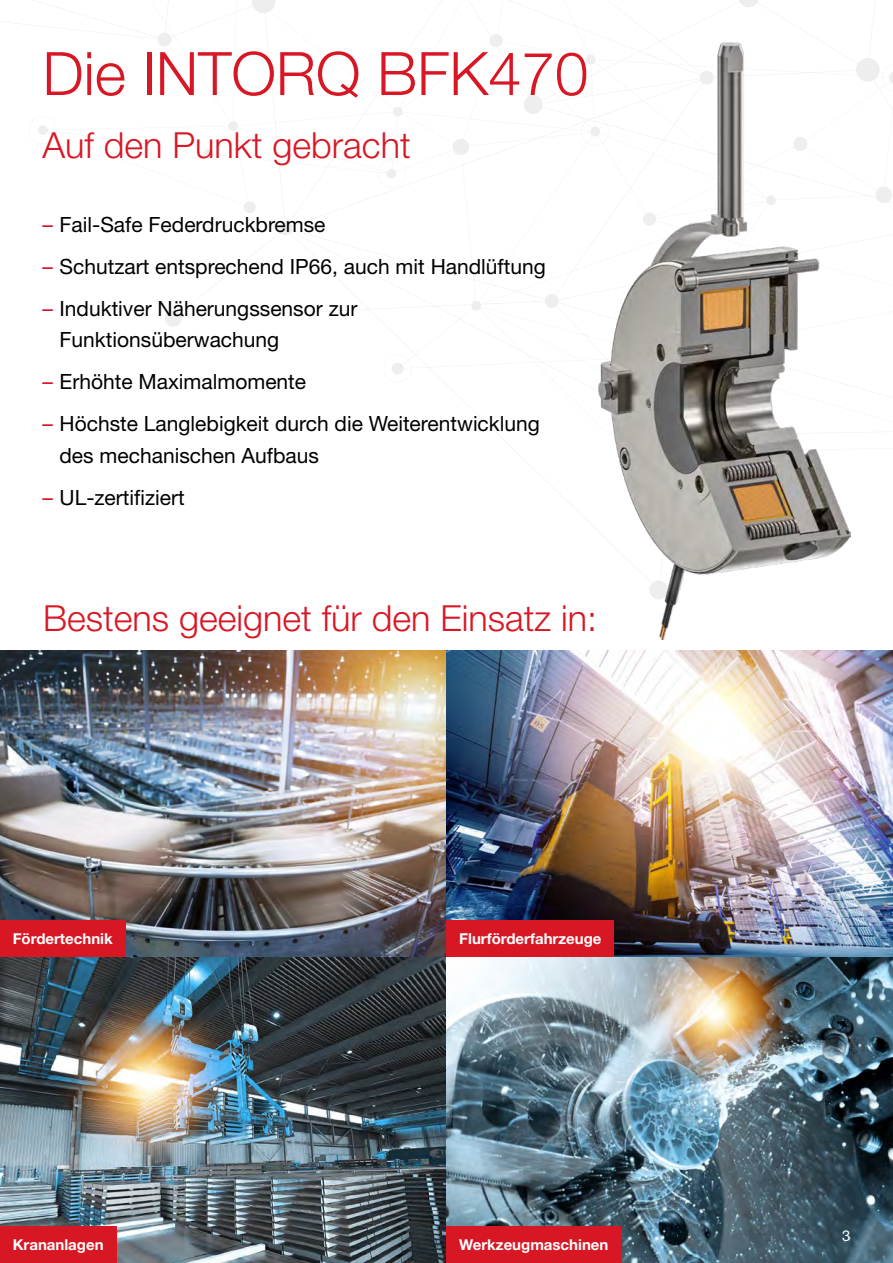
<style>
.page{position:relative;width:893px;height:1263px;background:#fff}
.page>*{position:absolute;margin:0;border:0;box-sizing:border-box;transform-origin:0 0}
.t1{font:300 60px "Helvetica Neue LT Pro";color:#d81724}
.t2{font:300 36px "Helvetica Neue LT Pro";color:#d81724}
.t3{font:21px/31.5px "Helvetica Neue LT Pro";color:#000}
.t4{font:700 15px "Helvetica Neue LT Pro";color:#fff}
.t5{font:15px "Helvetica Neue LT Pro";color:#fff}
.s1{color:#d81724}
</style>
<div class="page">
<img style="left:0;top:651px;width:893px;height:612px">
<div style="left:0;top:1227px;width:116px;height:36px;background:#d81724"></div>
<svg style="left:157px;top:0;width:736px;height:538px"></svg>
<svg style="left:581px;top:116px;width:18px;height:31px"></svg>
<svg style="left:377px;top:158px;width:30px;height:31px"></svg>
<svg style="left:38px;top:125px;width:19px;height:10px"></svg>
<svg style="left:383px;top:353px;width:31px;height:31px"></svg>
<svg style="left:881px;top:62px;width:12px;height:31px"></svg>
<div style="left:0;top:921px;width:126px;height:36px;background:#d81724"></div>
<div style="left:446px;top:1227px;width:175px;height:36px;background:#d81724"></div>
<div style="left:446px;top:921px;width:168px;height:36px;background:#d81724"></div>
<img style="left:599px;top:43px;width:251px;height:597px">
<h1 class="t1" style="left:43px;top:37px;width:547px">Die INTORQ BFK470</h1>
<h2 class="t2" style="left:43px;top:123px;width:370px">Auf den Punkt gebracht</h2>
<p class="t3" style="left:43px;top:208px;width:285px"><span class="s1">–</span> Fail-Safe Federdruckbremse</p>
<p class="t3" style="left:43px;top:250px;width:505px"><span class="s1">–</span> Schutzart entsprechend IP66, auch mit Handlüftung</p>
<p class="t3" style="left:60px;top:292px;width:299px;text-indent:-17px"><span class="s1">–</span> Induktiver Näherungssensor zur<br>Funktionsüberwachung</p>
<p class="t3" style="left:43px;top:366px;width:265px"><span class="s1">–</span> Erhöhte Maximalmomente</p>
<p class="t3" style="left:60px;top:408px;width:482px;text-indent:-17px"><span class="s1">–</span> Höchste Langlebigkeit durch die Weiterentwicklung des mechanischen Aufbaus</p>
<p class="t3" style="left:43px;top:481px;width:144px"><span class="s1">–</span> UL-zertifiziert</p>
<h2 class="t2" style="left:43px;top:596px;width:556px">Bestens geeignet für den Einsatz in:</h2>
<p class="t4" style="left:13px;top:929px;width:102px">Fördertechnik</p>
<p class="t4" style="left:13px;top:1235px;width:92px">Krananlagen</p>
<p class="t4" style="left:459px;top:929px;width:144px">Flurförderfahrzeuge</p>
<p class="t4" style="left:459px;top:1235px;width:151px">Werkzeugmaschinen</p>
<p class="t5" style="left:842px;top:1226px;width:10px">3</p>
</div>
